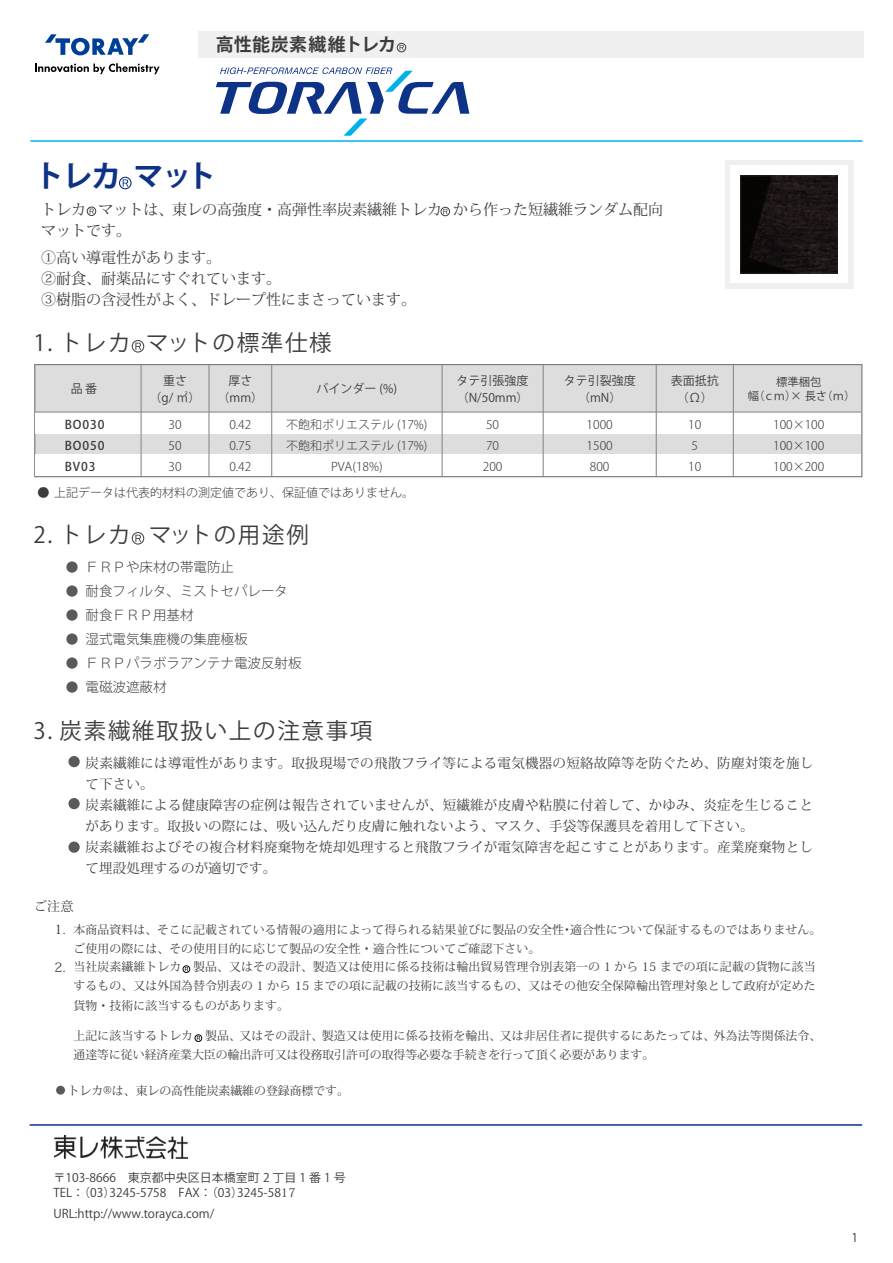
<style>
.page{position:relative;width:893px;height:1263px;background:#fff}
.page>*{position:absolute;margin:0;border:0;box-sizing:border-box;transform-origin:0 0}
.t1{font:700 30px "Koz Go Pro";letter-spacing:-.05em;color:#0d3287}
.t2{font:22.5px "Koz Go Pro";letter-spacing:.075em;color:#3c3c3c}
.t3{font:700 18px "Koz Go Pro";letter-spacing:.025em;color:#3c3c3c}
.t4{font:15px/21px "Koz Min Pro";color:#3c3c3c}
.t5{font:13.5px/21px "Koz Min Pro";letter-spacing:.015em;color:#3c3c3c}
.t6{font:300 13.5px/24px "Koz Go Pro";color:#3c3c3c}
.t7{font:13.05px/23.9px "Koz Min Pro";color:#3c3c3c}
.t8{font:12px/16.5px "Koz Go Pro";color:#3c3c3c;text-align:center}
.t9{font:300 12px/21px "Koz Go Pro";color:#3c3c3c;text-align:justify}
.t10{font:500 12px/21px "Koz Go Pro";letter-spacing:.075em;color:#3c3c3c;text-align:justify}
.t11{font:11.85px/18.9px "Koz Min Pro";letter-spacing:.01em;color:#3c3c3c}
.t12{font:11.25px/13.5px "Koz Go Pro";color:#3c3c3c;text-align:center}
.s1{font-family:"Koz Min Pr 6 N"}
</style>
<div class="page">
<hr style="left:30px;top:1124px;width:832px;height:2px;background:#0d3287">
<hr style="left:30px;top:140px;width:833px;height:2px;background:#00b2ec">
<div style="left:35px;top:365px;width:827px;height:112px;background:#ddd"></div>
<div style="left:34px;top:364px;width:828px;height:113px;border:1px solid #787878"></div>
<div style="left:35px;top:412px;width:826px;height:22px;background:#fff"></div>
<div style="left:35px;top:454px;width:826px;height:22px;background:#fff"></div>
<hr style="left:34px;top:411px;width:827px;height:2px;background:#8c8c8c">
<hr style="left:442px;top:364px;width:1px;height:112px;background:#8c8c8c">
<hr style="left:543px;top:364px;width:1px;height:112px;background:#8c8c8c">
<hr style="left:656px;top:364px;width:1px;height:112px;background:#8c8c8c">
<hr style="left:733px;top:364px;width:1px;height:112px;background:#8c8c8c">
<hr style="left:271px;top:364px;width:1px;height:112px;background:#8c8c8c">
<hr style="left:208px;top:364px;width:2px;height:112px;background:#8c8c8c">
<hr style="left:141px;top:364px;width:1px;height:112px;background:#8c8c8c">
<svg style="left:123px;top:179px;width:5px;height:8px"></svg>
<div style="left:119px;top:177px;width:13px;height:12px;border:1px solid #0d3287;border-radius:50%"></div>
<div style="left:198px;top:31px;width:665px;height:27px;background:#f0f0f0"></div>
<svg style="left:216px;top:67px;width:253px;height:69px"></svg>
<svg style="left:400px;top:45px;width:4px;height:5px"></svg>
<div style="left:397px;top:43px;width:9px;height:9px;border:1px solid #3c3c3c;border-radius:50%"></div>
<svg style="left:45px;top:34px;width:104px;height:21px"></svg>
<svg style="left:35px;top:63px;width:125px;height:11px"></svg>
<div style="left:725px;top:160px;width:129px;height:129px;background:#f0f0f0"></div>
<div style="left:730px;top:166px;width:118px;height:117px;background:#fff"></div>
<svg style="left:135px;top:343px;width:6px;height:7px"></svg>
<div style="left:132px;top:340px;width:12px;height:12px;border:1px solid #3c3c3c;border-radius:50%"></div>
<svg style="left:135px;top:535px;width:6px;height:7px"></svg>
<div style="left:132px;top:532px;width:12px;height:12px;border:1px solid #3c3c3c;border-radius:50%"></div>
<div style="left:68px;top:756px;width:12px;height:11px;background:#5a5a5a;border-radius:50%"></div>
<div style="left:68px;top:798px;width:12px;height:11px;background:#5a5a5a;border-radius:50%"></div>
<div style="left:68px;top:841px;width:12px;height:12px;background:#5a5a5a;border-radius:50%"></div>
<div style="left:66px;top:561px;width:12px;height:12px;background:#5a5a5a;border-radius:50%"></div>
<div style="left:66px;top:585px;width:12px;height:12px;background:#5a5a5a;border-radius:50%"></div>
<div style="left:66px;top:609px;width:12px;height:12px;background:#5a5a5a;border-radius:50%"></div>
<div style="left:66px;top:633px;width:12px;height:12px;background:#5a5a5a;border-radius:50%"></div>
<div style="left:66px;top:657px;width:12px;height:12px;background:#5a5a5a;border-radius:50%"></div>
<div style="left:66px;top:681px;width:12px;height:12px;background:#5a5a5a;border-radius:50%"></div>
<img style="left:740px;top:176px;width:98px;height:97px">
<svg style="left:90px;top:209px;width:4px;height:5px"></svg>
<div style="left:87px;top:207px;width:9px;height:9px;border:1px solid #3c3c3c;border-radius:50%"></div>
<svg style="left:443px;top:209px;width:5px;height:5px"></svg>
<div style="left:441px;top:207px;width:9px;height:9px;border:1px solid #3c3c3c;border-radius:50%"></div>
<div style="left:56px;top:1086px;width:9px;height:9px;background:#5a5a5a;border-radius:50%"></div>
<div style="left:183px;top:965px;width:7px;height:8px;border:1px solid #000;border-radius:50%"></div>
<div style="left:195px;top:1034px;width:7px;height:8px;border:1px solid #000;border-radius:50%"></div>
<img style="left:54px;top:1135px;width:133px;height:23px">
<h3 class="t3" style="left:216px;top:33px;width:182px">高性能炭素繊維トレカ</h3>
<h1 class="t1" style="left:34px;top:157px;width:184px">トレカ マット</h1>
<p class="t4" style="left:41px;top:199px;width:624px">トレカ マットは、東レの高強度・高弾性率炭素繊維トレカ から作った短繊維ランダム配向マットです。</p>
<p class="t4" style="left:41px;top:247px;width:376px">①高い導電性があります。<br>②耐食、耐薬品にすぐれています。<br>③樹脂の含浸性がよく、ドレープ性にまさっています。</p>
<h2 class="t2" style="left:33px;top:328px;width:300px">1. トレカ マットの標準仕様</h2>
<p class="t8" style="left:71px;top:381px;width:28px">品番</p>
<p class="t10" style="left:65px;top:415px;width:41px">BO030<br>BO050<br>BV03</p>
<p class="t8" style="left:150px;top:373px;width:52px">重さ（g/ ㎡）</p>
<p class="t9" style="left:168px;top:414px;width:15px">30<br>50<br>30</p>
<p class="t8" style="left:217px;top:373px;width:47px">厚さ（mm）</p>
<p class="t9" style="left:229px;top:414px;width:24px">0.42<br>0.75<br>0.42</p>
<p class="t8" style="left:317px;top:381px;width:82px">バインダー (%)</p>
<p class="t9" style="left:286px;top:414px;width:143px;text-align:center">不飽和ポリエステル (17%)不飽和ポリエステル (17%)<br>PVA(18%)</p>
<p class="t9" style="left:38px;top:482px;width:378px">● 上記データは代表的材料の測定値であり、保証値ではありません。</p>
<h2 class="t2" style="left:33px;top:520px;width:277px">2. トレカ マットの用途例</h2>
<p class="t6" style="left:86px;top:555px;width:217px">ＦＲＰや床材の帯電防止<br>耐食フィルタ、ミストセパレータ耐食ＦＲＰ用基材<br>湿式電気集鹿機の集鹿極板<br>ＦＲＰパラボラアンテナ電波反射板電磁波遮蔽材</p>
<p class="t8" style="left:457px;top:373px;width:73px;text-align:left">タテ引張強度（N/50mm）</p>
<p class="t9" style="left:483px;top:414px;width:21px;text-align:left">50<br>70<br>200</p>
<p class="t8" style="left:564px;top:373px;width:73px">タテ引裂強度（mN）</p>
<p class="t9" style="left:587px;top:414px;width:28px">1000<br>1500<br>800</p>
<p class="t8" style="left:671px;top:373px;width:49px">表面抵抗（Ω）</p>
<p class="t9" style="left:688px;top:414px;width:15px;text-align:left">10<br>5<br>10</p>
<p class="t12" style="left:748px;top:376px;width:109px">標準梱包<br>幅（ｃｍ）× 長さ（ｍ）</p>
<p class="t9" style="left:773px;top:414px;width:53px">100×100<br>100×100<br>100×200</p>
<h2 class="t2" style="left:33px;top:716px;width:341px">3. 炭素繊維取扱い上の注意事項</h2>
<p class="t5" style="left:86px;top:752px;width:729px">炭素繊維には導電性があります。取扱現場での飛散フライ等による電気機器の短絡故障等を防ぐため、防塵対策を施して下さい。<br>炭素繊維による健康障害の症例は報告されていませんが、短繊維が皮膚や粘膜に付着して、かゆみ、炎症を生じることがあります。取扱いの際には、吸い込んだり皮膚に触れないよう、マスク、手袋等保護具を着用して下さい。<br>炭素繊維およびその複合材料廃棄物を焼却処理すると飛散フライが電気障害を起こすことがあります。産業廃棄物として埋設処理するのが適切です。</p>
<p class="t7" style="left:55px;top:893px;width:20px;text-indent:-21px">ご注意<br>1.</p>
<p class="t7" style="left:55px;top:955px;width:12px">2.</p>
<p class="t11" style="left:74px;top:920px;width:749px">本商品資料は、そこに記載されている情報の適用によって得られる結果並びに製品の安全性・適合性について保証するものではありません。ご使用の際には、その使用目的に応じて製品の安全性・適合性についてご確認下さい。</p>
<p class="t11" style="left:74px;top:956px;width:743px">当社炭素繊維トレカ　製品、又はその設計、製造又は使用に係る技術は輸出貿易管理令別表第一の 1 から 15 までの項に記載の貨物に該当するもの、又は外国為替令別表の 1 から 15 までの項に記載の技術に該当するもの、又はその他安全保障輸出管理対象として政府が定めた</p>
<p class="t11" style="left:74px;top:996px;width:217px">貨物・技術に該当するものがあります。</p>
<p class="t11" style="left:74px;top:1025px;width:749px">上記に該当するトレカ　製品、又はその設計、製造又は使用に係る技術を輸出、又は非居住者に提供するにあたっては、外為法等関係法令、通達等に従い経済産業大臣の輸出許可又は役務取引許可の取得等必要な手続きを行って頂く必要があります。</p>
<p class="t11" style="left:68px;top:1081px;width:283px">トレカ®は、東レの高性能炭素繊維の登録商標です。</p>
<p class="t8" style="left:54px;top:1170px;width:294px;line-height:14.7px;text-align:left">〒103-8666　東京都中央区日本橋室町 2 丁目 1 番 1 号<br>TEL：（03）3245-5758　FAX：（03）3245-58<span class="s1">17</span></p>
<p class="t8" style="left:54px;top:1205px;width:162px">URL:http://www.torayca.com/</p>
<p class="t8" style="left:851px;top:1230px;width:8px">1</p>
</div>
